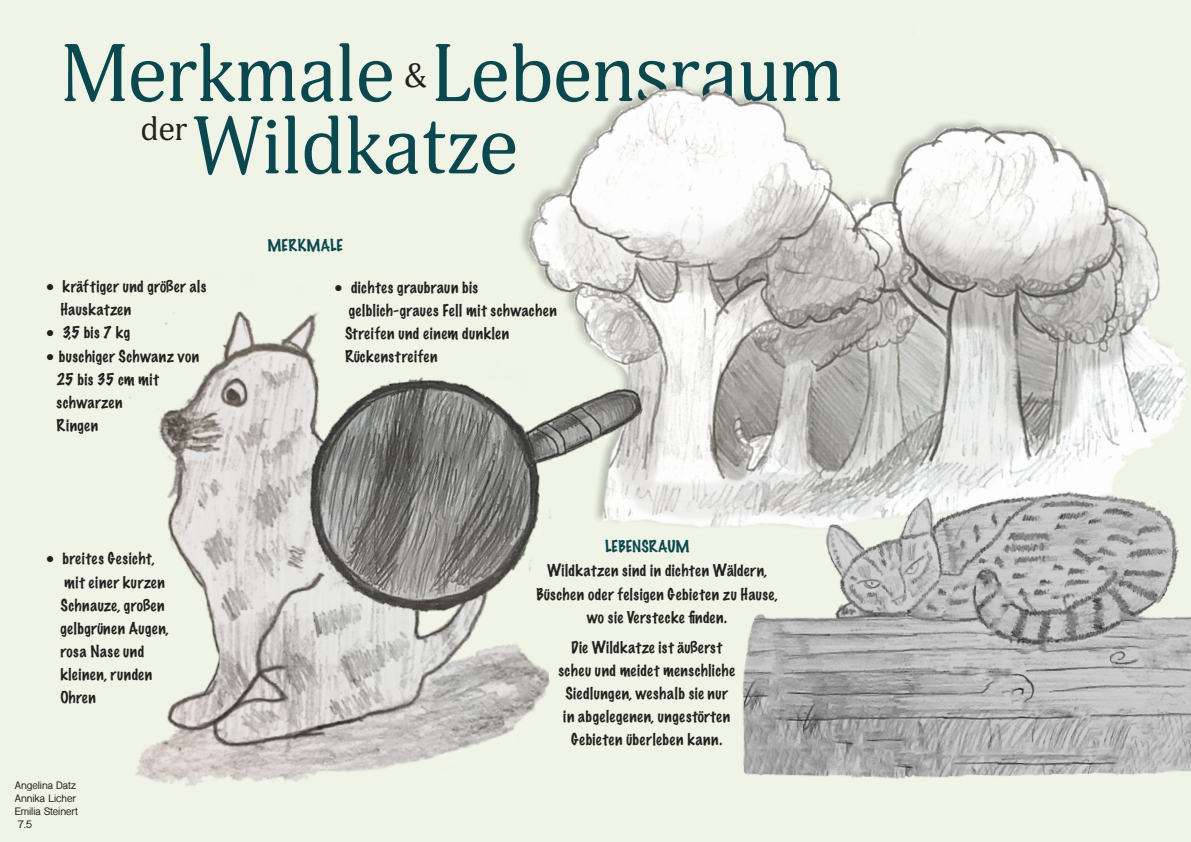
<style>
.page{position:relative;width:1191px;height:842px;background:#eff4e6}
.page>*{position:absolute;margin:0;border:0;box-sizing:border-box;transform-origin:0 0}
.t1{font:80px "Adonis";color:#0b474f}
.t2{font:33px "Adonis";color:#231f20}
.t3{font:100 15px/23.1px "Marker Felt";letter-spacing:.035em;color:#231f20}
.t4{font:100 15px "Marker Felt";letter-spacing:.01em;color:#0b474f}
.t5{font:700 10px "Shree Dev 0714";color:#231f20}
</style>
<div class="page">
<img style="left:521px;top:81px;width:668px;height:446px">
<img style="left:129px;top:238px;width:429px;height:548px">
<img style="left:258px;top:277px;width:394px;height:422px">
<img style="left:710px;top:410px;width:481px;height:369px">
<p class="t1" style="left:61px;top:27px;width:335px">Merkmale</p>
<p class="t2" style="left:404px;top:57px;width:24px">&amp;</p>
<p class="t1" style="left:432px;top:27px;width:412px">Lebensraum</p>
<p class="t2" style="left:141px;top:109px;width:48px">der</p>
<p class="t1" style="left:193px;top:99px;width:327px">Wildkatze</p>
<p class="t3" style="left:60px;top:275px;width:148px;text-indent:-15px">• kräftiger und größer als<br>Hauskatzen</p>
<p class="t3" style="left:45px;top:321px;width:86px">• 3,5 bis 7 kg</p>
<p class="t3" style="left:45px;top:344px;width:155px">• buschiger Schwanz von</p>
<p class="t3" style="left:57px;top:367px;width:104px">25 bis 35 cm mit schwarzen</p>
<p class="t3" style="left:57px;top:413px;width:43px">Ringen</p>
<p class="t3" style="left:60px;top:547px;width:110px;text-indent:-15px">• breites Gesicht, mit einer kurzen<br>Schnauze, großen gelbgrünen Augen, rosa Nase und</p>
<p class="t3" style="left:60px;top:662px;width:93px">kleinen, runden<br>Ohren</p>
<p class="t5" style="left:15px;top:779px;width:63px">Angelina Datz</p>
<p class="t5" style="left:15px;top:792px;width:63px">Annika Licher</p>
<p class="t5" style="left:15px;top:805px;width:65px">Emilia Steinert</p>
<p class="t5" style="left:18px;top:818px;width:16px">7.5</p>
<p class="t4" style="left:267px;top:234px;width:77px">MERKMALE</p>
<p class="t3" style="left:334px;top:276px;width:146px">• dichtes graubraun bis</p>
<p class="t3" style="left:349px;top:299px;width:209px">gelblich-graues Fell mit schwachen</p>
<p class="t3" style="left:345px;top:322px;width:166px">Streifen und einem dunklen</p>
<p class="t3" style="left:345px;top:345px;width:94px">Rückenstreifen</p>
<p class="t4" style="left:605px;top:535px;width:86px">LEBENSRAUM</p>
<p class="t3" style="left:547px;top:559px;width:221px">Wildkatzen sind in dichten Wäldern,</p>
<p class="t3" style="left:536px;top:582px;width:243px;text-align:center">Büschen oder felsigen Gebieten zu Hause, wo sie Verstecke finden.</p>
<p class="t3" style="left:558px;top:635px;width:178px;text-align:center">Die Wildkatze ist äußerst scheu und meidet menschliche<br>Siedlungen, weshalb sie nur in abgelegenen, ungestörten<br>Gebieten überleben kann.</p>
</div>
